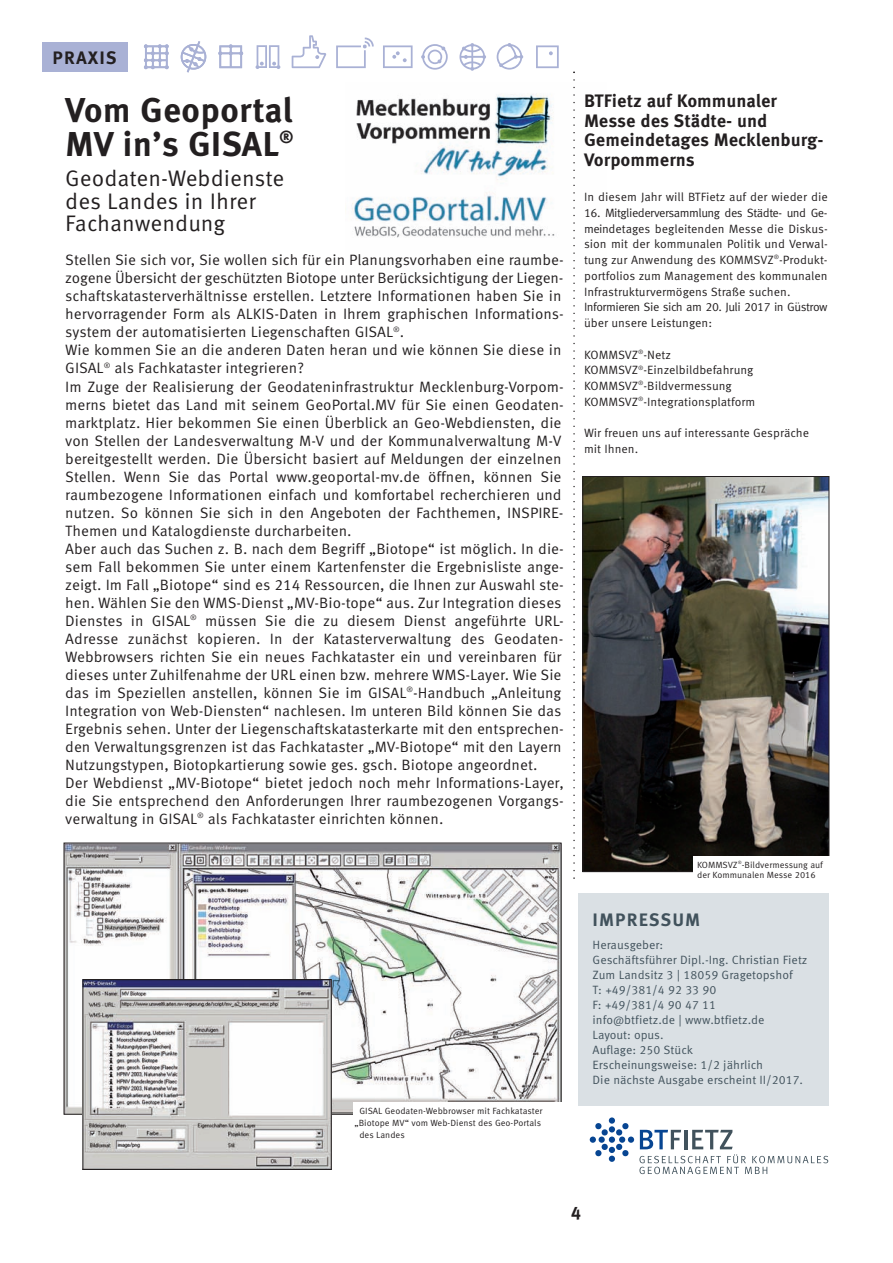
<style>
.page{position:relative;width:893px;height:1263px;background:#fff}
.page>*{position:absolute;margin:0;border:0;box-sizing:border-box;transform-origin:0 0}
.t1{font:700 34.5px/34.5px "Meta Correspondence";color:#231f20}
.t2{font:22.5px/22.5px "Meta Correspondence";color:#231f20}
.t3{font:700 18px/19.5px "Meta Correspondence";color:#231f20}
.t4{font:700 18px "Meta Correspondence";letter-spacing:.06em;color:#41525c}
.t5{font:15px/18px "Meta Correspondence";color:#231f20}
.t6{font:12px/15.8px "Meta Correspondence";letter-spacing:-.005em;color:#231f20}
.t7{font:12px/15px "Meta Correspondence";color:#41525c}
.t8{font:12px "Lucida Grande";color:#231f20}
.t9{font:9px/10.5px "Meta Correspondence";color:#231f20}
.s1{font-family:"Lucida Grande"}
</style>
<div class="page">
<img style="left:585px;top:478px;width:242px;height:392px">
<div style="left:583px;top:476px;width:246px;height:396px;border:1px solid #231f20"></div>
<div style="left:693px;top:856px;width:140px;height:45px;background:#fff"></div>
<img style="left:66px;top:845px;width:493px;height:267px">
<div style="left:353px;top:1102px;width:215px;height:46px;background:#fff"></div>
<img style="left:85px;top:981px;width:244px;height:187px">
<div style="left:83px;top:979px;width:248px;height:191px;border:1px solid #231f20"></div>
<img style="left:352px;top:94px;width:203px;height:144px">
<svg style="left:573px;top:72px;width:2px;height:807px"></svg>
<div style="left:43px;top:43px;width:85px;height:29px;background:#a9b1d5"></div>
<div style="left:578px;top:893px;width:251px;height:213px;background:#dae0e4"></div>
<svg style="left:639px;top:1130px;width:189px;height:44px"></svg>
<div style="left:609px;top:1136px;width:6px;height:7px;background:#074592;border-radius:50%"></div>
<div style="left:590px;top:1136px;width:6px;height:7px;background:#074592;border-radius:50%"></div>
<div style="left:628px;top:1136px;width:6px;height:7px;background:#074592;border-radius:50%"></div>
<div style="left:609px;top:1155px;width:6px;height:7px;background:#074592;border-radius:50%"></div>
<div style="left:609px;top:1117px;width:6px;height:7px;background:#074592;border-radius:50%"></div>
<div style="left:619px;top:1136px;width:6px;height:7px;background:#074592;border-radius:50%"></div>
<div style="left:599px;top:1136px;width:6px;height:7px;background:#074592;border-radius:50%"></div>
<svg style="left:595px;top:1143px;width:34px;height:13px"></svg>
<svg style="left:595px;top:1123px;width:34px;height:13px"></svg>
<svg style="left:218px;top:44px;width:25px;height:24px"></svg>
<svg style="left:181px;top:41px;width:25px;height:31px"></svg>
<svg style="left:144px;top:44px;width:25px;height:25px"></svg>
<svg style="left:256px;top:45px;width:24px;height:24px"></svg>
<svg style="left:536px;top:45px;width:23px;height:23px"></svg>
<svg style="left:292px;top:35px;width:34px;height:33px"></svg>
<svg style="left:383px;top:45px;width:30px;height:23px"></svg>
<svg style="left:336px;top:38px;width:38px;height:30px"></svg>
<svg style="left:421px;top:44px;width:27px;height:26px"></svg>
<svg style="left:459px;top:43px;width:27px;height:28px"></svg>
<svg style="left:497px;top:43px;width:26px;height:27px"></svg>
<p class="t3" style="left:53px;top:50px;width:66px">PRAXIS</p>
<h1 class="t1" style="left:65px;top:95px;width:230px">Vom Geoportal<br>MV in’s GISAL<sup>®</sup></h1>
<h2 class="t2" style="left:65px;top:169px;width:221px">Geodaten-Webdienste des Landes in Ihrer<br>Fachanwendung</h2>
<p class="t5" style="left:65px;top:252px;width:500px">Stellen Sie sich vor, Sie wollen sich für ein Planungsvorhaben eine raumbe&shy;zogene Übersicht der geschützten Biotope unter Berücksichtigung der Liegen&shy;schaftskatasterverhältnisse erstellen. Letztere Informationen haben Sie in hervorragender Form als ALKIS-Daten in Ihrem graphischen Informations&shy;system der automatisierten Liegenschaften GISAL<sup>®</sup>.<br>Wie kommen Sie an die anderen Daten heran und wie können Sie diese in GISAL<sup>®</sup> als Fachkataster integrieren?<br>Im Zuge der Realisierung der Geodateninfrastruktur Mecklenburg-Vorpom&shy;merns bietet das Land mit seinem GeoPortal.MV für Sie einen Geodaten&shy;marktplatz. Hier bekommen Sie einen Überblick an Geo-Webdiensten, die von Stellen der Landesverwaltung M-V und der Kommunalverwaltung M-V bereitgestellt werden. Die Übersicht basiert auf Meldungen der einzelnen Stellen. Wenn Sie das Portal www.geoportal-mv.de öffnen, können Sie raumbezogene Informationen einfach und komfortabel recherchieren und nutzen. So können Sie sich in den Angeboten der Fachthemen, INSPIRE-Themen und Katalogdienste durcharbeiten.<br>Aber auch das Suchen z. B. nach dem Begriff „Biotope“ ist möglich. In die&shy;sem Fall bekommen Sie unter einem Kartenfenster die Ergebnisliste ange&shy;zeigt. Im Fall „Biotope“ sind es 214 Ressourcen, die Ihnen zur Auswahl ste&shy;hen. Wählen Sie den WMS-Dienst „MV-Bio-tope“ aus. Zur Integration dieses Dienstes in GISAL<sup>®</sup> müssen Sie die zu diesem Dienst angeführte URL-Adresse zunächst kopieren. In der Katasterverwaltung des Geodaten-Webbrowsers richten Sie ein neues Fachkataster ein und vereinbaren für dieses unter Zuhilfenahme der URL einen bzw. mehrere WMS-Layer. Wie Sie das im Speziellen anstellen, können Sie im GISAL<sup>®</sup>-Handbuch „Anleitung Integration von Web-Diensten“ nachlesen. Im unteren Bild können Sie das Ergebnis sehen. Unter der Liegenschaftskatasterkarte mit den entsprechen&shy;den Verwaltungsgrenzen ist das Fachkataster „MV-Biotope“ mit den Layern Nutzungstypen, Biotopkartierung sowie ges. gsch. Biotope angeordnet.<br>Der Webdienst „MV-Biotope“ bietet jedoch noch mehr Informations-Layer, die Sie entsprechend den Anforderungen Ihrer raumbezogenen Vorgangs&shy;verwaltung in GISAL<sup>®</sup> als Fachkataster einrichten können.</p>
<p class="t9" style="left:359px;top:1106px;width:185px">GISAL Geodaten-Webbrowser mit Fachkataster</p>
<p class="t9" style="left:354px;top:1118px;width:188px">„Biotope MV“ vom Web-Dienst des Geo-Portals</p>
<p class="t9" style="left:359px;top:1130px;width:47px">des Landes</p>
<p class="t3" style="left:584px;top:93px;width:241px">BTFietz auf Kommunaler<br>Messe des Städte- und<br>Gemeindetages Mecklenburg-<br>Vorpommerns</p>
<p class="t6" style="left:584px;top:190px;width:245px">In diesem Jahr will BTFietz auf der wieder die</p>
<p class="t6" style="left:584px;top:206px;width:245px">16. Mitgliederversammlung des Städte- und Ge&shy;meindetages begleitenden Messe die Diskus&shy;sion mit der kommunalen Politik und Verwal&shy;tung zur Anwendung des KOMMSVZ<sup>®</sup>-Produkt&shy;portfolios zum Management des kommunalen Infrastrukturvermögens Straße suchen.<br>Informieren Sie sich am 20. Juli 2017 in Gustrow</p>
<p class="t8" style="left:801px;top:300px;width:7px">̈</p>
<p class="t6" style="left:584px;top:316px;width:130px">u<span class="s1">̈</span>ber unsere Leistungen:</p>
<p class="t6" style="left:584px;top:347px;width:173px">KOMMSVZ<sup>®</sup>-Netz<br>KOMMSVZ<sup>®</sup>-Einzelbildbefahrung<br>KOMMSVZ<sup>®</sup>-Bildvermessung<br>KOMMSVZ<sup>®</sup>-Integrationsplatform</p>
<p class="t6" style="left:584px;top:426px;width:227px">Wir freuen uns auf interessante Gespräche mit Ihnen.</p>
<p class="t9" style="left:697px;top:860px;width:127px">KOMMSVZ<sup>®</sup>-Bildvermessung auf der Kommunalen Messe 2016</p>
<p class="t4" style="left:593px;top:913px;width:109px">IMPRESSUM</p>
<p class="t7" style="left:593px;top:939px;width:216px">Herausgeber:<br>Geschäftsführer Dipl.-Ing. Christian Fietz<br>Zum Landsitz 3 | 18059 Gragetopshof<br>T: +49/381/4 92 33 90<br>F: +49/381/4 90 47 11<br>info@btfietz.de | www.btfietz.de<br>Layout: opus.<br>Auflage: 250 Stück<br>Erscheinungsweise: 1/2 jährlich<br>Die nächste Ausgabe erscheint II/2017.</p>
<p class="t3" style="left:571px;top:1204px;width:12px">4</p>
</div>
